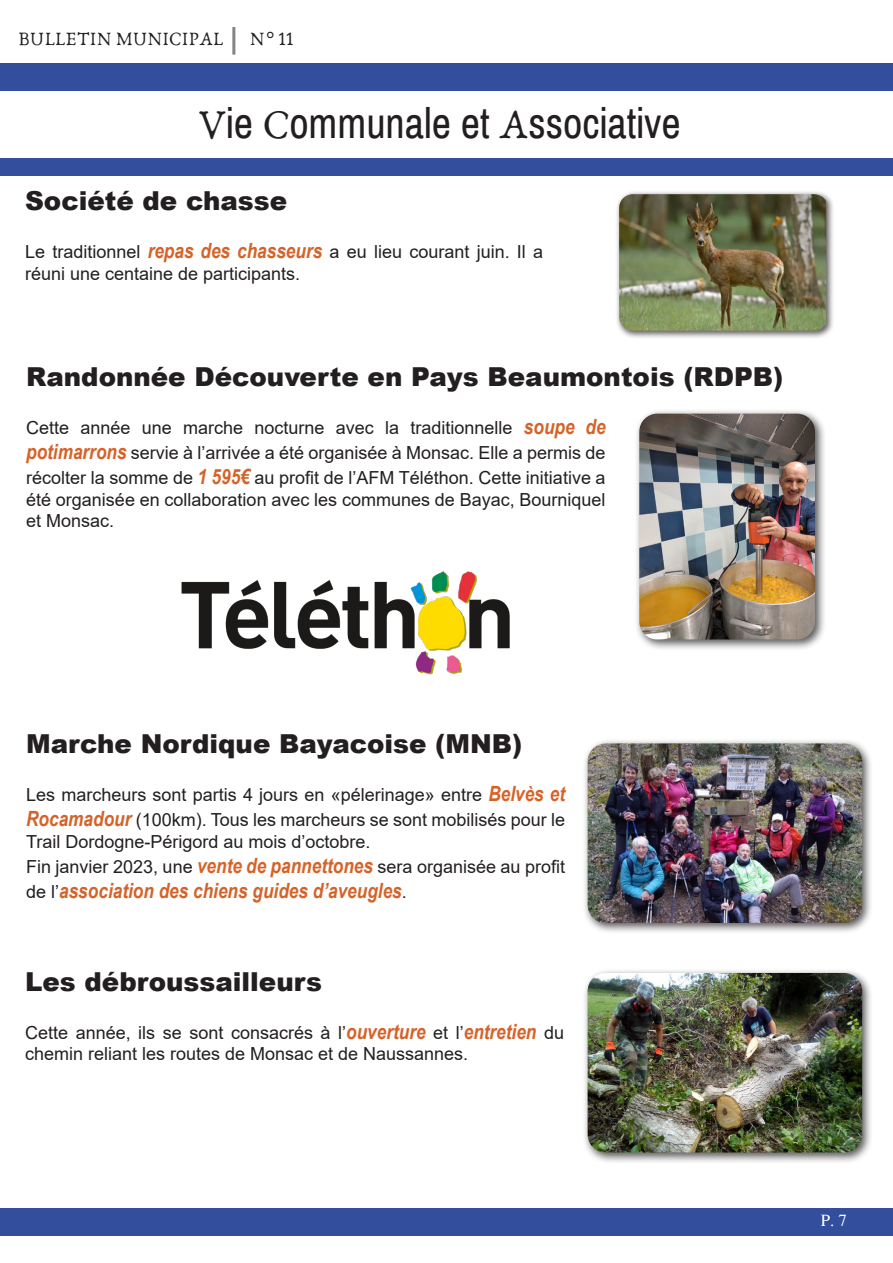
<style>
.page{position:relative;width:893px;height:1263px;background:#fff}
.page>*{position:absolute;margin:0;border:0;box-sizing:border-box;transform-origin:0 0}
.t1{font:42.3px "Archivo Narrow";color:#231f20}
.t2{font:900 26.1px "Arial";color:#231f20}
.t3{font:italic 700 21px "Arial Narrow";color:#d56329}
.t4{font:19.5px "Anaktoria";color:#231f20}
.t5{font:18px/21.6px "Arial";color:#231f20}
.t6{font:16.8px "Times";color:#fff}
.s1{font-family:"Anaktoria"}
.s2{font-family:"Arial Narrow";font-weight:700;font-style:italic;font-size:21px;color:#d56329}
.s3{font-family:"Arial";font-weight:400;font-style:normal;font-size:18px;color:#231f20}
</style>
<div class="page">
<div style="left:0;top:63px;width:893px;height:28px;background:#324e9d"></div>
<hr style="left:232px;top:27px;width:3px;height:28px;background:#828487">
<div style="left:0;top:1208px;width:893px;height:28px;background:#324e9d"></div>
<div style="left:0;top:158px;width:893px;height:18px;background:#324e9d"></div>
<div style="left:615px;top:190px;width:220px;height:149px;background:#231f20;opacity:.75"></div>
<img style="left:619px;top:194px;width:207px;height:137px">
<div style="left:634px;top:408px;width:192px;height:243px;background:#231f20;opacity:.75"></div>
<img style="left:639px;top:414px;width:176px;height:225px">
<img style="left:181px;top:571px;width:329px;height:104px">
<div style="left:582px;top:738px;width:291px;height:196px;background:#231f20;opacity:.75"></div>
<img style="left:588px;top:743px;width:274px;height:180px">
<div style="left:582px;top:968px;width:291px;height:196px;background:#231f20;opacity:.75"></div>
<img style="left:588px;top:973px;width:274px;height:179px">
<p class="t4" style="left:18px;top:27px;width:207px">BULLETIN MUNICIPAL</p>
<p class="t4" style="left:250px;top:27px;width:46px">N° 11</p>
<p class="t1" style="left:198px;top:98px;width:484px"><span class="s1">V</span>ie <span class="s1">C</span>ommunale et <span class="s1">A</span>ssociative</p>
<p class="t2" style="left:25px;top:182px;width:264px">Société de chasse</p>
<p class="t5" style="left:25px;top:241px;width:520px">Le traditionnel <span class="s2">repas des chasseurs</span> a eu lieu courant juin. Il a réuni une centaine de participants.</p>
<p class="t2" style="left:26px;top:358px;width:759px">Randonnée Découverte en Pays Beaumontois (RDPB)</p>
<p class="t5" style="left:26px;top:415px;width:581px;line-height:25.2px;text-align:justify">Cette année une marche nocturne avec la traditionnelle <span class="s2">soupe de potimarrons</span> servie à l’arrivée a été organisée à Monsac. Elle a permis de récolter la somme de <span class="s2">1 595€</span> au profit de l’AFM Téléthon. Cette initiative a</p>
<p class="t5" style="left:26px;top:489px;width:581px">été organisée en collaboration avec les communes de Bayac, Bourniquel et Monsac.</p>
<p class="t2" style="left:26px;top:724px;width:498px">Marche Nordique Bayacoise (MNB)</p>
<p class="t5" style="left:26px;top:782px;width:540px;line-height:25.2px">Les marcheurs sont partis 4 jours en «pélerinage» entre <span class="s2">Belvès et<br>Rocamadour</span> (100km). Tous les marcheurs se sont mobilisés pour le</p>
<p class="t5" style="left:26px;top:830px;width:346px">Trail Dordogne-Périgord au mois d’octobre.</p>
<p class="t5" style="left:26px;top:855px;width:540px">Fin janvier 2023, une <span class="s2">vente de pannettones</span> sera organisée au profit</p>
<p class="t3" style="left:26px;top:875px;width:382px"><span class="s3">de l’</span>association des chiens guides d’aveugles<span class="s3">.</span></p>
<p class="t2" style="left:25px;top:962px;width:298px">Les débroussailleurs</p>
<p class="t5" style="left:25px;top:1021px;width:540px">Cette année, ils se sont consacrés à l’<span class="s2">ouverture</span> et l’<span class="s2">entretien</span> du chemin reliant les routes de Monsac et de Naussannes.</p>
<p class="t6" style="left:821px;top:1211px;width:28px">P. 7</p>
</div>
